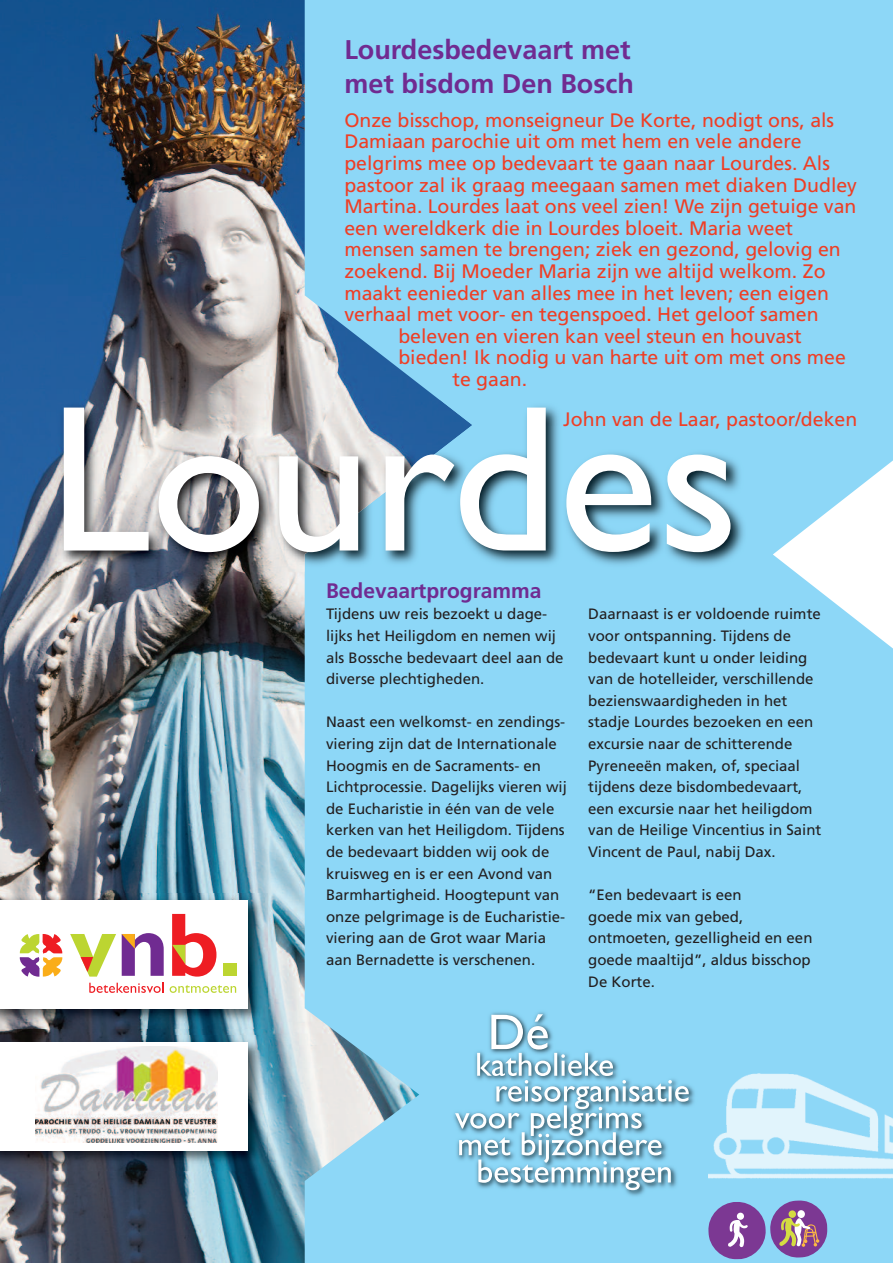
<style>
.page{position:relative;width:893px;height:1263px;background:#8dd7f7}
.page>*{position:absolute;margin:0;border:0;box-sizing:border-box;transform-origin:0 0}
.t1{font:700 27px/34.2px "Frutiger LT";color:#702b91}
.t2{font:700 21px "Frutiger LT";color:#702b91}
.t3{font:19.5px "Frutiger LT";color:#ef3e25}
.t4{font:15px/21.6px "Frutiger LT";color:#231f20}
</style>
<div class="page">
<img style="left:0;top:0;width:441px;height:1263px">
<img style="left:478px;top:459px;width:266px;height:106px">
<img style="left:527px;top:406px;width:25px;height:2px">
<img style="left:57px;top:401px;width:393px;height:171px">
<svg style="left:64px;top:408px;width:666px;height:144px"></svg>
<img style="left:0;top:893px;width:267px;height:135px">
<div style="left:0;top:900px;width:248px;height:108px;background:#fff"></div>
<svg style="left:20px;top:934px;width:42px;height:43px"></svg>
<svg style="left:70px;top:934px;width:46px;height:42px"></svg>
<svg style="left:172px;top:914px;width:44px;height:62px"></svg>
<div style="left:223px;top:963px;width:13px;height:13px;background:#bcd531"></div>
<svg style="left:122px;top:933px;width:42px;height:43px"></svg>
<svg style="left:89px;top:983px;width:75px;height:10px"></svg>
<svg style="left:170px;top:985px;width:66px;height:8px"></svg>
<svg style="left:773px;top:460px;width:120px;height:189px"></svg>
<img style="left:454px;top:1012px;width:241px;height:184px">
<svg style="left:455px;top:1014px;width:234px;height:176px"></svg>
<img style="left:709px;top:1073px;width:184px;height:106px">
<svg style="left:708px;top:1200px;width:120px;height:60px"></svg>
<img style="left:0;top:1036px;width:267px;height:135px">
<div style="left:0;top:1043px;width:248px;height:108px;background:#fff"></div>
<img style="left:36px;top:1046px;width:181px;height:97px">
<h1 class="t1" style="left:344px;top:33px;width:291px">Lourdesbedevaart met met bisdom Den Bosch</h1>
<h3 class="t3" style="left:344px;top:108px;width:491px">Onze bisschop, monseigneur De Korte, nodigt ons, als</h3>
<h3 class="t3" style="left:344px;top:130px;width:459px">Damiaan parochie uit om met hem en vele andere</h3>
<h3 class="t3" style="left:344px;top:152px;width:487px">pelgrims mee op bedevaart te gaan naar Lourdes. Als</h3>
<h3 class="t3" style="left:344px;top:173px;width:514px">pastoor zal ik graag meegaan samen met diaken Dudley</h3>
<h3 class="t3" style="left:344px;top:195px;width:513px">Martina. Lourdes laat ons veel zien! We zijn getuige van</h3>
<h3 class="t3" style="left:344px;top:216px;width:450px">een wereldkerk die in Lourdes bloeit. Maria weet</h3>
<h3 class="t3" style="left:344px;top:238px;width:498px">mensen samen te brengen; ziek en gezond, gelovig en</h3>
<h3 class="t3" style="left:344px;top:260px;width:483px">zoekend. Bij Moeder Maria zijn we altijd welkom. Zo</h3>
<h3 class="t3" style="left:344px;top:281px;width:486px">maakt eenieder van alles mee in het leven; een eigen</h3>
<h3 class="t3" style="left:344px;top:303px;width:476px">verhaal met voor- en tegenspoed. Het geloof samen</h3>
<h3 class="t3" style="left:398px;top:324px;width:405px">beleven en vieren kan veel steun en houvast</h3>
<h3 class="t3" style="left:398px;top:346px;width:449px">bieden! Ik nodig u van harte uit om met ons mee</h3>
<h3 class="t3" style="left:452px;top:368px;width:76px">te gaan.</h3>
<h3 class="t3" style="left:563px;top:408px;width:296px">John van de Laar, pastoor/deken</h3>
<h2 class="t2" style="left:326px;top:578px;width:217px">Bedevaartprogramma</h2>
<p class="t4" style="left:326px;top:603px;width:239px">Tijdens uw reis bezoekt u dage&shy;lijks het Heiligdom en nemen wij als Bossche bedevaart deel aan de diverse plechtigheden.</p>
<p class="t4" style="left:326px;top:711px;width:242px">Naast een welkomst- en zendings&shy;viering zijn dat de Internationale<br>Hoogmis en de Sacraments- en<br>Lichtprocessie. Dagelijks vieren wij de Eucharistie in één van de vele kerken van het Heiligdom. Tijdens de bedevaart bidden wij ook de kruisweg en is er een Avond van<br>Barmhartigheid. Hoogtepunt van onze pelgrimage is de Eucharistie&shy;viering aan de Grot waar Maria aan Bernadette is verschenen.</p>
<p class="t4" style="left:588px;top:603px;width:235px">Daarnaast is er voldoende ruimte voor ontspanning. Tijdens de bedevaart kunt u onder leiding van de hotelleider, verschillende bezienswaardigheden in het stadje Lourdes bezoeken en een excursie naar de schitterende<br>Pyreneeën maken, of, speciaal tijdens deze bisdombedevaart, een excursie naar het heiligdom van de Heilige Vincentius in Saint<br>Vincent de Paul, nabij Dax.</p>
<p class="t4" style="left:588px;top:884px;width:226px">“Een bedevaart is een<br>goede mix van gebed, ontmoeten, gezelligheid en een goede maaltijd”, aldus bisschop<br>De Korte.</p>
</div>
